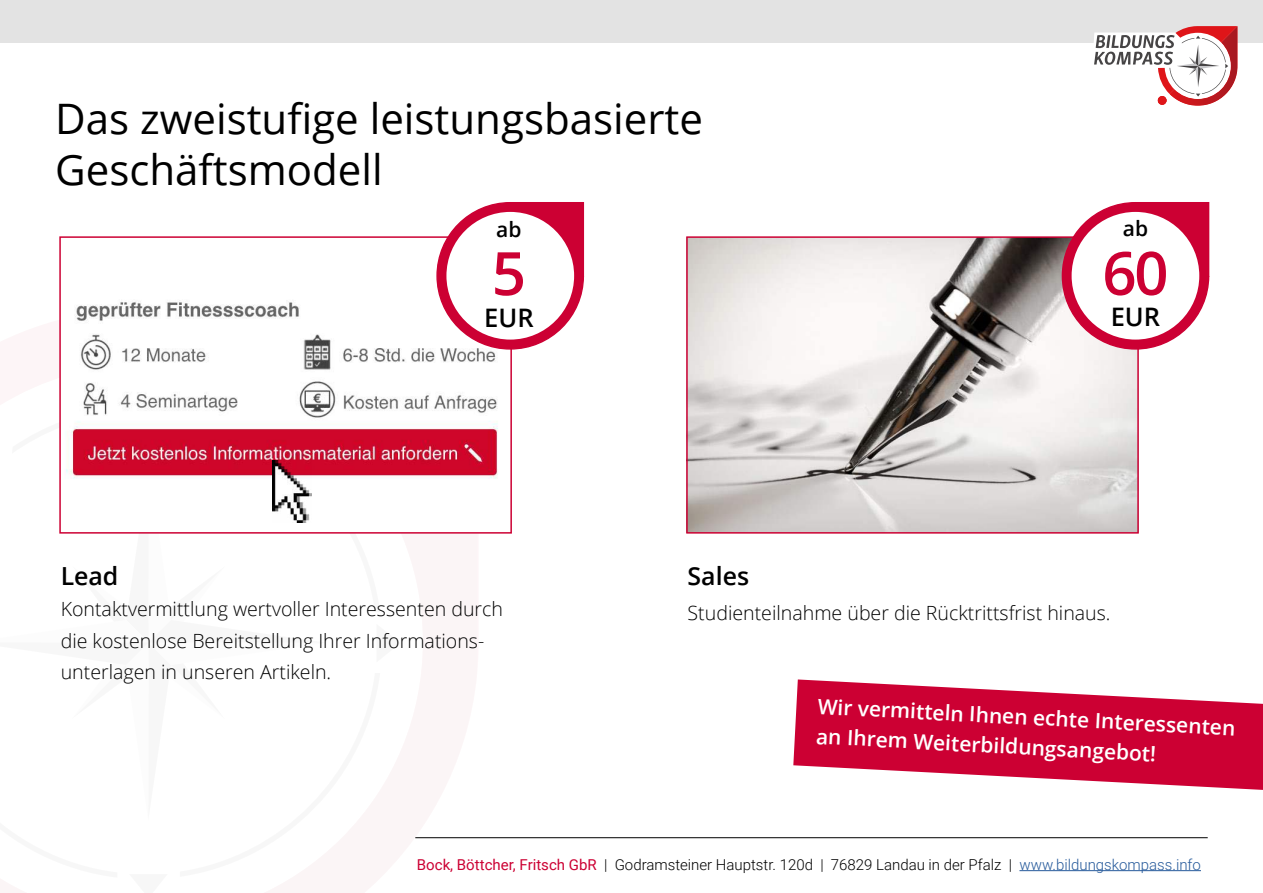
<style>
.page{position:relative;width:1263px;height:893px;background:#fff}
.page>*{position:absolute;margin:0;border:0;box-sizing:border-box;transform-origin:0 0}
.t1{font:600 60px "Open Sans";color:#c03}
.t2{font:42px/50.4px "Open Sans";color:#000}
.t3{font:600 25.5px "Open Sans";color:#000}
.t4{font:600 24.9px "Open Sans";color:#000}
.t5{font:600 21px/30px "Open Sans";color:#fff}
.t6{font:600 21px "Open Sans";color:#000}
.t7{font:300 19.5px/31.5px "Open Sans";color:#000}
.t8{font:300 15px "Roboto";color:#000}
.s1{font-weight:400;color:#c03}
.s2{color:#265a9b}
</style>
<div class="page">
<div style="left:0;top:0;width:1263px;height:43px;background:#e3e3e3"></div>
<hr style="left:1019px;top:870px;width:182px;height:1px;background:#265a9b">
<hr style="left:415px;top:837px;width:793px;height:1px;background:#000">
<svg style="left:793px;top:679px;width:470px;height:111px;fill:#c03"></svg>
<img style="left:66px;top:291px;width:432px;height:199px">
<div style="left:59px;top:236px;width:453px;height:298px;border:2px solid #c03"></div>
<div style="left:437px;top:203px;width:146px;height:146px;background:#c03;border-radius:73px"></div>
<div style="left:446px;top:212px;width:128px;height:128px;background:#fff;border-radius:50%"></div>
<img style="left:689px;top:239px;width:447px;height:292px">
<div style="left:686px;top:236px;width:453px;height:298px;border:2px solid #c03"></div>
<div style="left:1062px;top:203px;width:147px;height:146px;background:#c03;border-radius:73px"></div>
<div style="left:1071px;top:212px;width:128px;height:128px;background:#fff;border-radius:50%"></div>
<img style="left:273px;top:461px;width:38px;height:61px">
<svg style="left:1094px;top:26px;width:143px;height:80px"></svg>
<h2 class="t2" style="left:55px;top:93px;width:649px">Das zweistu昀椀ge leistungsbasierte<br>Geschäftsmodell</h2>
<p class="t6" style="left:496px;top:221px;width:27px">ab</p>
<h1 class="t1" style="left:492px;top:249px;width:36px">5</h1>
<h3 class="t3" style="left:484px;top:307px;width:51px">EUR</h3>
<p class="t6" style="left:1123px;top:220px;width:27px">ab</p>
<h1 class="t1" style="left:1102px;top:249px;width:68px">60</h1>
<h3 class="t3" style="left:1111px;top:307px;width:51px">EUR</h3>
<p class="t4" style="left:61px;top:566px;width:59px">Lead</p>
<p class="t7" style="left:61px;top:593px;width:444px">Kontaktvermittlung wertvoller Interessenten durch die kostenlose Bereitstellung Ihrer Informations&shy;unterlagen in unseren Artikeln.</p>
<p class="t4" style="left:688px;top:566px;width:63px">Sales</p>
<p class="t7" style="left:688px;top:597px;width:424px">Studienteilnahme über die Rücktrittsfrist hinaus.</p>
<p class="t5" style="left:818px;top:693px;width:420px;rotate:3deg">Wir vermitteln Ihnen echte Interessenten an Ihrem Weiterbildungsangebot!</p>
<p class="t8" style="left:417px;top:858px;width:785px"><span class="s1">Bock, Böttcher, Fritsch GbR</span> | Godramsteiner Hauptstr. 120d | 76829 Landau in der Pfalz | <span class="s2">www.bildungskompass.info</span></p>
</div>
